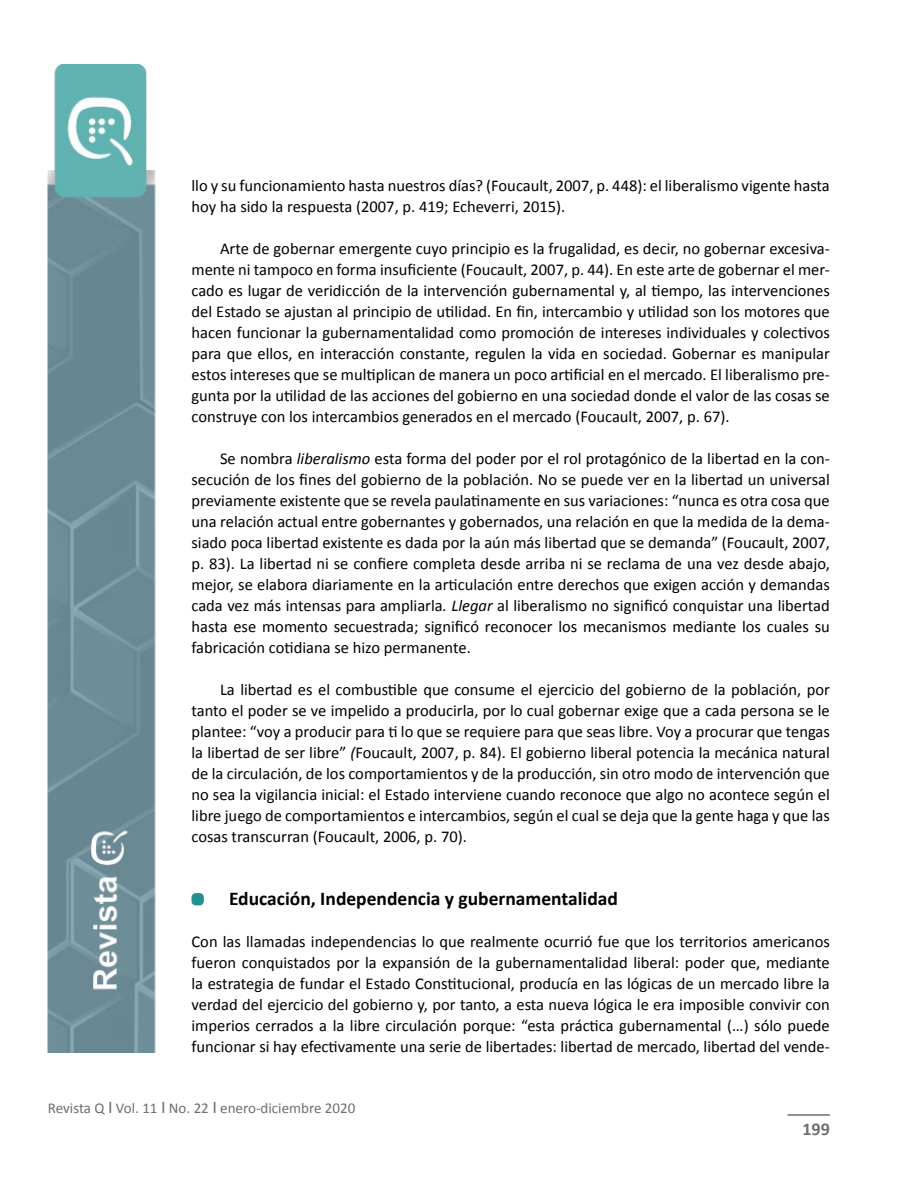
<style>
.page{position:relative;width:915px;height:1191px;background:#fff}
.page>*{position:absolute;margin:0;border:0;box-sizing:border-box;transform-origin:0 0}
.t1{font:700 19.5px "Calibri";color:#000}
.t2{font:700 18px "Calibri";color:#6d6e71}
.t3{font:16.5px/21px "Calibri";color:#000;text-align:justify}
.t4{font:15px "Calibri";color:#6d6e71}
.s1{font-style:italic}
.s2{font-size:18px}
</style>
<div class="page">
<img style="left:48px;top:65px;width:108px;height:987px">
<hr style="left:787px;top:1114px;width:42px;height:1px;background:#6d6e71">
<div style="left:191px;top:893px;width:13px;height:12px;background:#219290;border-radius:4px"></div>
<p class="t3" style="left:191px;top:175px;width:639px">llo y su funcionamiento hasta nuestros días? (Foucault, 2007, p. 448): el liberalismo vigente hasta hoy ha sido la respuesta (2007, p. 419; Echeverri, 2015).</p>
<p class="t3" style="left:191px;top:238px;width:639px;text-indent:28px">Arte de gobernar emergente cuyo principio es la frugalidad, es decir, no gobernar excesiva&shy;mente ni tampoco en forma insuficiente (Foucault, 2007, p. 44). En este arte de gobernar el mer&shy;cado es lugar de veridicción de la intervención gubernamental y, al tiempo, las intervenciones del Estado se ajustan al principio de utilidad. En fin, intercambio y utilidad son los motores que hacen funcionar la gubernamentalidad como promoción de intereses individuales y colectivos para que ellos, en interacción constante, regulen la vida en sociedad. Gobernar es manipular estos intereses que se multiplican de manera un poco artificial en el mercado. El liberalismo pre&shy;gunta por la utilidad de las acciones del gobierno en una sociedad donde el valor de las cosas se construye con los intercambios generados en el mercado (Foucault, 2007, p. 67).</p>
<p class="t3" style="left:191px;top:448px;width:639px;text-indent:29px">Se nombra <span class="s1">liberalismo</span> esta forma del poder por el rol protagónico de la libertad en la con&shy;secución de los fines del gobierno de la población. No se puede ver en la libertad un universal previamente existente que se revela paulatinamente en sus variaciones: “nunca es otra cosa que una relación actual entre gobernantes y gobernados, una relación en que la medida de la dema&shy;siado poca libertad existente es dada por la aún más libertad que se demanda” (Foucault, 2007, p. 83). La libertad ni se confiere completa desde arriba ni se reclama de una vez desde abajo, mejor, se elabora diariamente en la articulación entre derechos que exigen acción y demandas cada vez más intensas para ampliarla<span class="s1">. Llegar</span> al liberalismo no significó conquistar una libertad hasta ese momento secuestrada; significó reconocer los mecanismos mediante los cuales su fabricación cotidiana se hizo permanente.</p>
<p class="t3" style="left:191px;top:679px;width:639px;text-indent:28px">La libertad es el combustible que consume el ejercicio del gobierno de la población, por tanto el poder se ve impelido a producirla, por lo cual gobernar exige que a cada persona se le plantee: “voy a producir para ti lo que se requiere para que seas libre. Voy a procurar que tengas la libertad de ser libre” <span class="s1">(</span>Foucault, 2007, p. 84). El gobierno liberal potencia la mecánica natural de la circulación, de los comportamientos y de la producción, sin otro modo de intervención que no sea la vigilancia inicial: el Estado interviene cuando reconoce que algo no acontece según el libre juego de comportamientos e intercambios, según el cual se deja que la gente haga y que las cosas transcurran (Foucault, 2006, p. 70).</p>
<p class="t1" style="left:229px;top:887px;width:390px">Educación, Independencia y gubernamentalidad</p>
<p class="t3" style="left:191px;top:931px;width:639px">Con las llamadas independencias lo que realmente ocurrió fue que los territorios americanos fueron conquistados por la expansión de la gubernamentalidad liberal: poder que, mediante la estrategia de fundar el Estado Constitucional, producía en las lógicas de un mercado libre la verdad del ejercicio del gobierno y, por tanto, a esta nueva lógica le era imposible convivir con imperios cerrados a la libre circulación porque: “esta práctica gubernamental (…) sólo puede funcionar si hay efectivamente una serie de libertades: libertad de mercado, libertad del vende-</p>
<p class="t4" style="left:48px;top:1098px;width:309px">Revista Q <span class="s2">I</span> Vol. 11 <span class="s2">I</span> No. 22 <span class="s2">I</span> enero-diciembre 2020</p>
<p class="t2" style="left:802px;top:1118px;width:29px">199</p>
</div>
